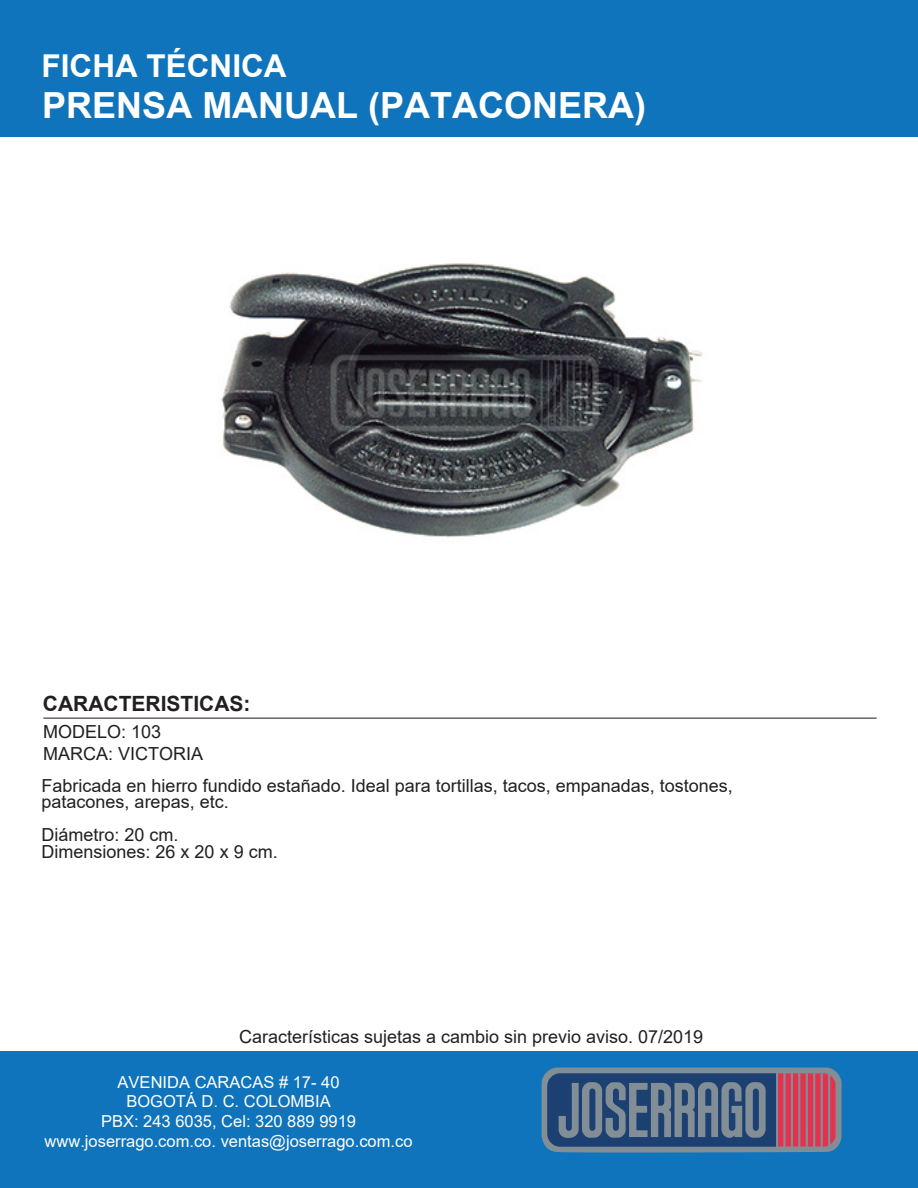
<style>
.page{position:relative;width:918px;height:1188px;background:#fff}
.page>*{position:absolute;margin:0;border:0;box-sizing:border-box;transform-origin:0 0}
.t1{font:700 36px "Arial";color:#fff}
.t2{font:700 31.5px "Arial";color:#fff}
.t3{font:700 21px "Arial";color:#231f20}
.t4{font:18px/16.5px "Arial";color:#231f20}
.t5{font:16.5px/19.8px "Arial";color:#fff;text-align:center}
</style>
<div class="page">
<div style="left:0;top:1052px;width:918px;height:136px;background:#1074bc"></div>
<div style="left:0;top:0;width:918px;height:136px;background:#1074bc"></div>
<svg style="left:542px;top:1068px;width:300px;height:85px;background:#676580"></svg>
<hr style="left:43px;top:718px;width:834px;height:1px;background:#1e1013">
<img style="left:221px;top:263px;width:481px;height:275px">
<h2 class="t2" style="left:42px;top:43px;width:246px">FICHA TÉCNICA</h2>
<h1 class="t1" style="left:42px;top:80px;width:605px">PRENSA MANUAL (PATACONERA)</h1>
<p class="t3" style="left:43px;top:688px;width:209px">CARACTERISTICAS:</p>
<p class="t4" style="left:43px;top:721px;width:162px;line-height:21.6px">MODELO: 103<br>MARCA: VICTORIA</p>
<p class="t4" style="left:42px;top:777px;width:693px">Fabricada en hierro fundido estañado. Ideal para tortillas, tacos, empanadas, tostones, patacones, arepas, etc.</p>
<p class="t4" style="left:42px;top:827px;width:238px">Diámetro: 20 cm.<br>Dimensiones: 26 x 20 x 9 cm.</p>
<p class="t4" style="left:239px;top:1028px;width:466px">Características sujetas a cambio sin previo aviso. 07/2019</p>
<p class="t5" style="left:45px;top:1072px;width:369px">AVENIDA CARACAS # 17- 40<br>BOGOTÁ D. C. COLOMBIA<br>PBX: 243 6035, Cel: 320 889 9919 www.joserrago.com.co. ventas@joserrago.com.co</p>
</div>
